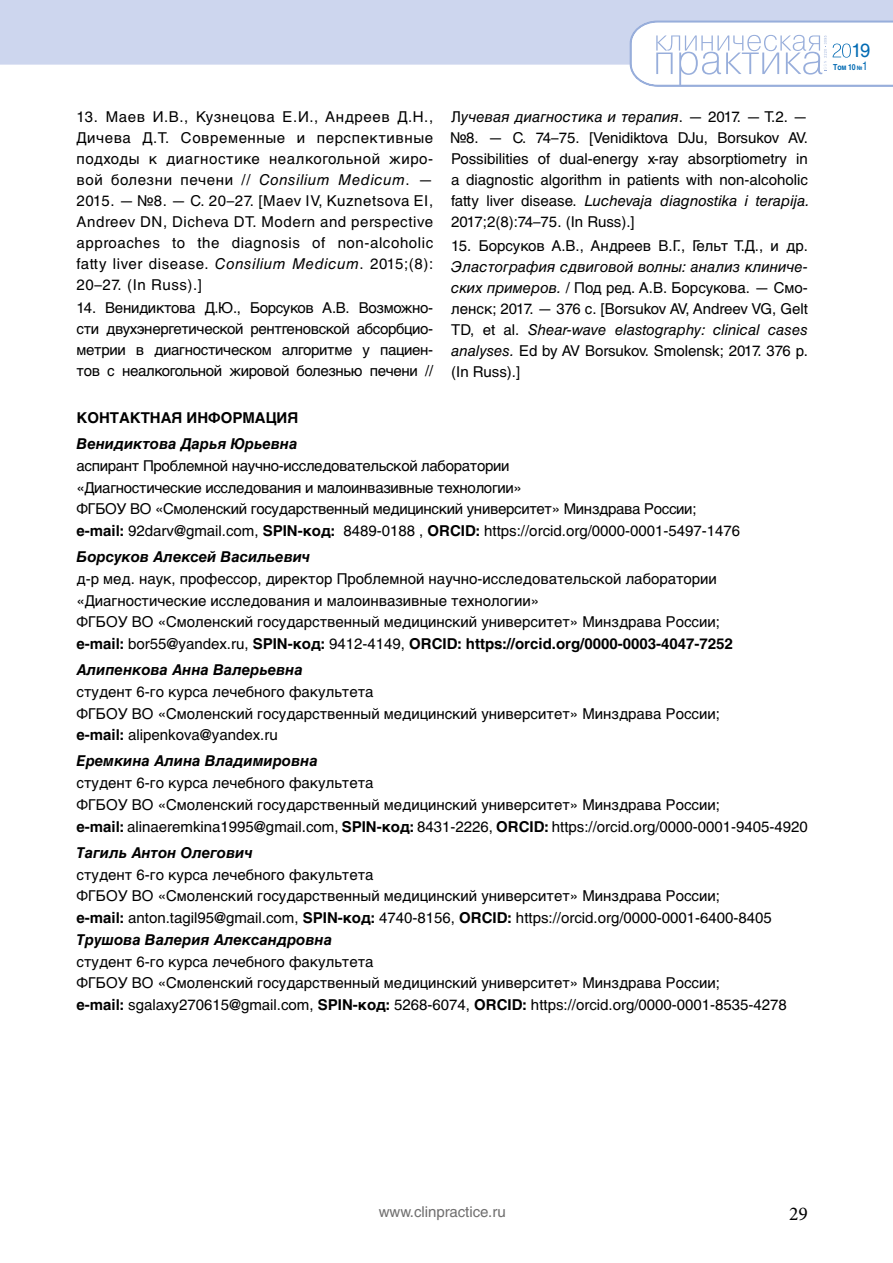
<style>
.page{position:relative;width:893px;height:1263px;background:#fff}
.page>*{position:absolute;margin:0;border:0;box-sizing:border-box;transform-origin:0 0}
.t1{font:19.5px "Minion Pro";color:#000}
.t2{font:19.2px "Helvetica Cyrillic";color:#016ab3;scale:.95 1}
.t3{font:15px/21px "Helvetica Cyrillic";color:#000}
.t4{font:15px/21.8px "Helvetica Cyrillic";letter-spacing:-.02em;color:#000}
.t5{font:italic 700 15px "Helvetica Cyrillic";color:#000}
.t6{font:700 15px "Helvetica Cyrillic";color:#000}
.t7{font:15px "Helvetica Cyrillic";color:#706f6f}
.t8{font:700 8.25px "Helvetica Cyrillic";color:#016ab3;scale:.85 1}
.s1{font-style:italic}
.s2{font-weight:700}
.s3{font-weight:700;font-style:italic}
.s4{font-size:6px}
.s5{font-weight:400;font-size:12px}
</style>
<div class="page">
<div style="left:0;top:0;width:893px;height:65px;background:#cdd6ee"></div>
<svg style="left:629px;top:20px;width:264px;height:67px"></svg>
<p class="t3" style="left:77px;top:107px;width:358px;text-align:justify">13. Маев И.В., Кузнецова Е.И., Андреев Д.Н., Дичева Д.Т. Современные и перспективные подходы к диагностике неалкогольной жиро&shy;вой болезни печени // <span class="s1">Consilium Medicum</span>. — 2015. — №8. — С. 20–27. [Maev IV, Kuznetsova EI, Andreev DN, Dicheva DT. Modern and perspective approaches to the diagnosis of non-alcoholic fatty liver disease. <span class="s1">Consilium Medicum</span>. 2015;(8):<br>20–27. (In Russ).]</p>
<p class="t3" style="left:77px;top:298px;width:358px;text-align:justify">14. Венидиктова Д.Ю., Борсуков А.В. Возможно&shy;сти двухэнергетической рентгеновской абсорбцио&shy;метрии в диагностическом алгоритме у пациен&shy;тов с неалкогольной жировой болезнью печени //</p>
<p class="t3" style="left:451px;top:107px;width:360px">Л<span class="s1">учевая диагностика и терапия</span>. — 2017. — Т.2. — №8. — С. 74–75. [Venidiktova DJu, Borsukov AV.<br>Possibilities of dual-energy x-ray absorptiometry in a diagnostic algorithm in patients with non-alcoholic fatty liver disease. <span class="s1">Luchevaja diagnostika i terapija.<br></span>2017;2(8):74–75. (In Russ).]</p>
<p class="t3" style="left:451px;top:235px;width:358px">15. Борсуков А.В., Андреев В.Г., Гельт Т.Д., и др.</p>
<p class="t3" style="left:451px;top:256px;width:358px;text-align:justify"><span class="s1">Эластография сдвиговой волны: анализ клиниче&shy;ских примеров.</span> / Под ред. А.В. Борсукова. — Смо&shy;ленск; 2017. — 376 с. [Borsukov AV, Andreev VG, Gelt TD, et al. <span class="s1">Shear-wave elastography: clinical cases analyses.</span> Ed by AV Borsukov. Smolensk; 2017. 376 p. (In Russ).]</p>
<p class="t6" style="left:77px;top:409px;width:223px">КОНТАКТНАЯ ИНФОРМАЦИЯ</p>
<p class="t5" style="left:77px;top:435px;width:222px">Венидиктова Дарья Юрьевна</p>
<p class="t4" style="left:77px;top:455px;width:665px">аспирант Проблемной научно-исследовательской лаборатории<br>«Диагностические исследования и малоинвазивные технологии»<br>ФГБОУ ВО «Смоленский государственный медицинский университет» Минздрава России; <span class="s2">e-mail:</span> 92darv@gmail.com, <span class="s2">SPIN-код:</span> 8489-0188 , <span class="s2">ORСID:</span> https://orcid.org/0000-0001-5497-1476</p>
<p class="t5" style="left:77px;top:548px;width:235px">Борсуков Алексей Васильевич</p>
<p class="t3" style="left:77px;top:568px;width:658px;line-height:21.8px">д-р мед. наук, профессор, директор Проблемной научно-исследовательской лаборатории «Диагностические исследования и малоинвазивные технологии»<br>ФГБОУ ВО «Смоленский государственный медицинский университет» Минздрава России; <span class="s2">e-mail:</span> bor55@yandex.ru, <span class="s2">SPIN-код:</span> 9412-4149, <span class="s2">ORСID: https://orcid.org/0000-0003-4047-7252</span></p>
<p class="t5" style="left:77px;top:661px;width:228px">Алипенкова Анна Валерьевна</p>
<p class="t3" style="left:77px;top:681px;width:645px;line-height:21.8px">студент 6-го курса лечебного факультета<br>ФГБОУ ВО «Смоленский государственный медицинский университет» Минздрава России; <span class="s2">e-mail:</span> alipenkova@yandex.ru</p>
<p class="t5" style="left:77px;top:753px;width:243px">Еремкина Алина Владимировна</p>
<p class="t3" style="left:77px;top:772px;width:733px;line-height:21.8px">студент 6-го курса лечебного факультета<br>ФГБОУ ВО «Смоленский государственный медицинский университет» Минздрава России;<br><span class="s2">e-mail:</span> alinaeremkina1995@gmail.com, <span class="s2">SPIN-код:</span> 8431-2226, <span class="s2">ORСID:</span> https://orcid.org/0000-0001-9405-4920</p>
<p class="t5" style="left:77px;top:844px;width:178px">Тагиль Антон Олегович</p>
<p class="t3" style="left:77px;top:863px;width:697px;line-height:21.8px">студент 6-го курса лечебного факультета<br>ФГБОУ ВО «Смоленский государственный медицинский университет» Минздрава России;<br><span class="s2">е-mail:</span> anton.tagil95@gmail.com, <span class="s2">SPIN-код:</span> 4740-8156, <span class="s2">ORСID:</span> https://orcid.org/0000-0001-6400-8405<br><span class="s3">Трушова Валерия Александровна</span></p>
<p class="t3" style="left:77px;top:950px;width:712px;line-height:21.8px">студент 6-го курса лечебного факультета<br>ФГБОУ ВО «Смоленский государственный медицинский университет» Минздрава России;<br><span class="s2">e-mail:</span> sgalaxy270615@gmail.com, <span class="s2">SPIN-код:</span> 5268-6074, <span class="s2">ORСID:</span> https://orcid.org/0000-0001-8535-4278</p>
<p class="t2" style="left:851px;top:40px;width:21px">19</p>
<p class="t8" style="left:833px;top:62px;width:42px">Том 10 <span class="s4">№</span><span class="s5">1</span></p>
<p class="t7" style="left:379px;top:1203px;width:128px">www.clinpractice.ru</p>
<h1 class="t1" style="left:789px;top:1200px;width:20px">29</h1>
</div>
